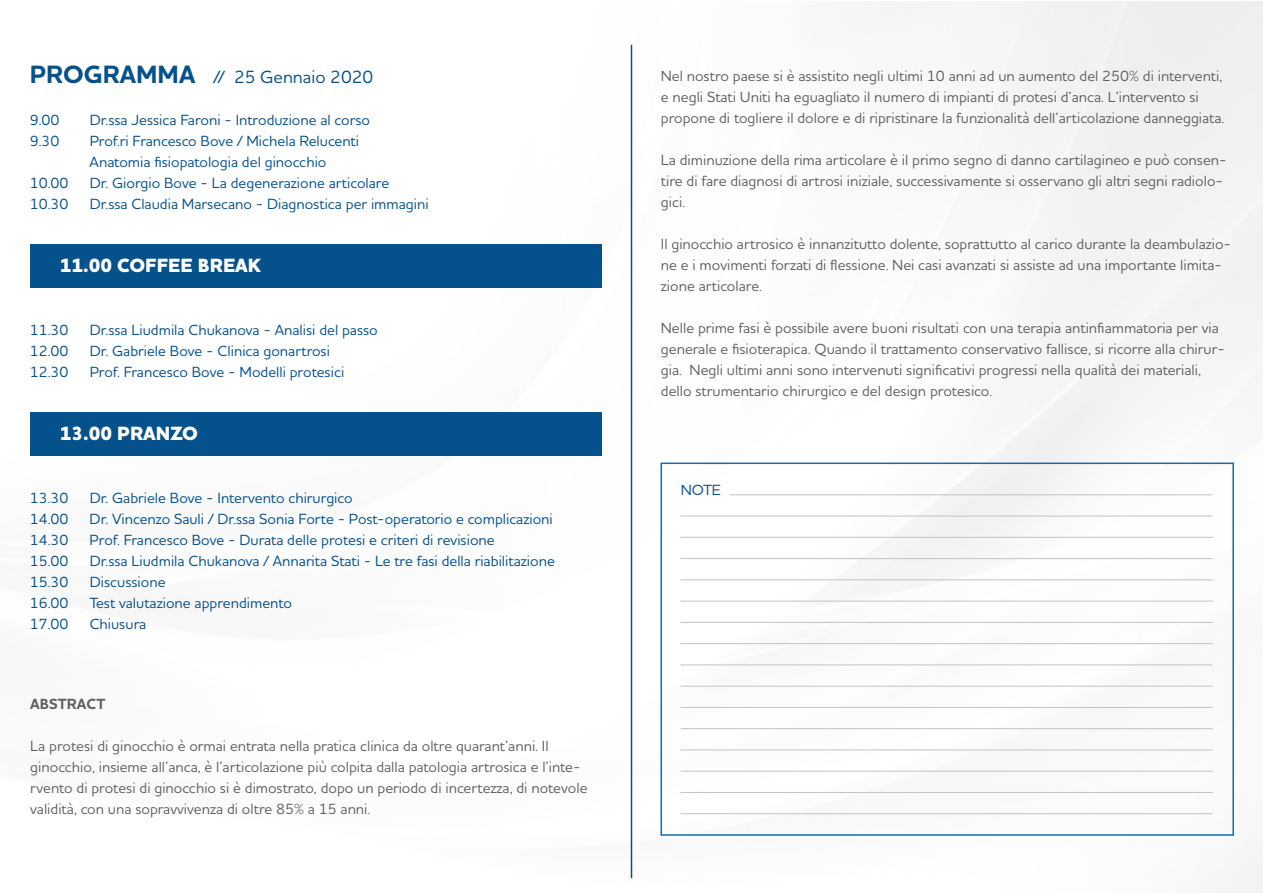
<style>
.page{position:relative;width:1263px;height:893px;background:#fff}
.page>*{position:absolute;margin:0;border:0;box-sizing:border-box;transform-origin:0 0}
.t1{font:800 19.5px "Houschka Pro";color:#fff}
.t2{font:500 18px "Houschka Pro";color:#05518c}
.t3{font:500 15px/21px "Houschka Pro";color:#606160}
.t4{font:500 15px/21px "Houschka Pro";color:#05518c}
.t5{font:700 15px "Houschka Pro";color:#606160}
.s1{font-weight:700;font-size:25.5px}
</style>
<div class="page">
<img style="left:30px;top:2px;width:1233px;height:891px">
<div style="left:30px;top:412px;width:572px;height:43px;background:#05518c"></div>
<div style="left:30px;top:244px;width:572px;height:43px;background:#05518c"></div>
<hr style="left:631px;top:45px;width:1px;height:833px;background:#05518c">
<div style="left:660px;top:463px;width:574px;height:373px;border:2px solid #116cb6"></div>
<hr style="left:729px;top:494px;width:484px;height:1px;background:#c2c3c3">
<hr style="left:681px;top:516px;width:532px;height:1px;background:#c2c3c3">
<hr style="left:681px;top:537px;width:532px;height:1px;background:#c2c3c3">
<hr style="left:681px;top:558px;width:532px;height:1px;background:#c2c3c3">
<hr style="left:681px;top:579px;width:532px;height:1px;background:#c2c3c3">
<hr style="left:681px;top:601px;width:532px;height:1px;background:#c2c3c3">
<hr style="left:681px;top:622px;width:532px;height:1px;background:#c2c3c3">
<hr style="left:681px;top:643px;width:532px;height:1px;background:#c2c3c3">
<hr style="left:681px;top:664px;width:532px;height:1px;background:#c2c3c3">
<hr style="left:681px;top:686px;width:532px;height:1px;background:#c2c3c3">
<hr style="left:681px;top:707px;width:532px;height:1px;background:#c2c3c3">
<hr style="left:681px;top:728px;width:532px;height:1px;background:#c2c3c3">
<hr style="left:681px;top:750px;width:532px;height:1px;background:#c2c3c3">
<hr style="left:681px;top:771px;width:532px;height:1px;background:#c2c3c3">
<hr style="left:681px;top:792px;width:532px;height:1px;background:#c2c3c3">
<hr style="left:681px;top:813px;width:532px;height:1px;background:#c2c3c3">
<p class="t2" style="left:30px;top:66px;width:345px"><span class="s1">PROGRAMMA</span> // 25 Gennaio 2020</p>
<p class="t4" style="left:30px;top:109px;width:31px">9.00</p>
<p class="t4" style="left:90px;top:109px;width:282px">Dr.ssa Jessica Faroni - Introduzione al corso</p>
<p class="t4" style="left:30px;top:130px;width:31px">9.30</p>
<p class="t4" style="left:90px;top:130px;width:271px">Prof.ri Francesco Bove / Michela Relucenti<br>Anatomia fisiopatologia del ginocchio</p>
<p class="t4" style="left:30px;top:172px;width:40px">10.00</p>
<p class="t4" style="left:90px;top:172px;width:301px">Dr. Giorgio Bove - La degenerazione articolare</p>
<p class="t4" style="left:30px;top:193px;width:40px">10.30</p>
<p class="t4" style="left:90px;top:193px;width:341px">Dr.ssa Claudia Marsecano - Diagnostica per immagini</p>
<h1 class="t1" style="left:60px;top:253px;width:203px">11.00 COFFEE BREAK</h1>
<p class="t4" style="left:30px;top:319px;width:40px">11.30</p>
<p class="t4" style="left:90px;top:319px;width:290px">Dr.ssa Liudmila Chukanova - Analisi del passo</p>
<p class="t4" style="left:30px;top:340px;width:40px">12.00</p>
<p class="t4" style="left:90px;top:340px;width:242px">Dr. Gabriele Bove - Clinica gonartrosi</p>
<p class="t4" style="left:30px;top:361px;width:40px">12.30</p>
<p class="t4" style="left:90px;top:361px;width:256px">Prof. Francesco Bove - Modelli protesici</p>
<h1 class="t1" style="left:60px;top:421px;width:140px">13.00 PRANZO</h1>
<p class="t4" style="left:30px;top:487px;width:40px">13.30</p>
<p class="t4" style="left:90px;top:487px;width:264px">Dr. Gabriele Bove - Intervento chirurgico</p>
<p class="t4" style="left:30px;top:508px;width:40px">14.00</p>
<p class="t4" style="left:90px;top:508px;width:465px">Dr. Vincenzo Sauli / Dr.ssa Sonia Forte - Post-operatorio e complicazioni</p>
<p class="t4" style="left:30px;top:529px;width:40px">14.30</p>
<p class="t4" style="left:90px;top:529px;width:407px">Prof. Francesco Bove - Durata delle protesi e criteri di revisione</p>
<p class="t4" style="left:30px;top:550px;width:40px">15.00</p>
<p class="t4" style="left:90px;top:550px;width:467px">Dr.ssa Liudmila Chukanova / Annarita Stati - Le tre fasi della riabilitazione</p>
<p class="t4" style="left:30px;top:571px;width:40px">15.30</p>
<p class="t4" style="left:90px;top:571px;width:77px">Discussione</p>
<p class="t4" style="left:30px;top:592px;width:40px">16.00</p>
<p class="t4" style="left:90px;top:592px;width:204px">Test valutazione apprendimento</p>
<p class="t4" style="left:30px;top:613px;width:40px">17.00</p>
<p class="t4" style="left:90px;top:613px;width:58px">Chiusura</p>
<p class="t5" style="left:30px;top:694px;width:77px">ABSTRACT</p>
<p class="t3" style="left:30px;top:735px;width:559px">La protesi di ginocchio è ormai entrata nella pratica clinica da oltre quarant’anni. Il ginocchio, insieme all’anca, è l’articolazione più colpita dalla patologia artrosica e l’inte&shy;rvento di protesi di ginocchio si è dimostrato, dopo un periodo di incertezza, di notevole validità, con una sopravvivenza di oltre 85% a 15 anni.</p>
<p class="t3" style="left:661px;top:65px;width:565px">Nel nostro paese si è assistito negli ultimi 10 anni ad un aumento del 250% di interventi, e negli Stati Uniti ha eguagliato il numero di impianti di protesi d’anca. L’intervento si propone di togliere il dolore e di ripristinare la funzionalità dell’articolazione danneggiata.</p>
<p class="t3" style="left:661px;top:149px;width:567px">La diminuzione della rima articolare è il primo segno di danno cartilagineo e può consen&shy;tire di fare diagnosi di artrosi iniziale, successivamente si osservano gli altri segni radiolo&shy;gici.</p>
<p class="t3" style="left:661px;top:233px;width:572px">Il ginocchio artrosico è innanzitutto dolente, soprattutto al carico durante la deambulazio&shy;ne e i movimenti forzati di flessione. Nei casi avanzati si assiste ad una importante limita&shy;zione articolare.</p>
<p class="t3" style="left:661px;top:317px;width:565px">Nelle prime fasi è possibile avere buoni risultati con una terapia antinfiammatoria per via generale e fisioterapica. Quando il trattamento conservativo fallisce, si ricorre alla chirur&shy;gia. Negli ultimi anni sono intervenuti significativi progressi nella qualità dei materiali, dello strumentario chirurgico e del design protesico.</p>
<p class="t4" style="left:681px;top:479px;width:42px">NOTE</p>
</div>
